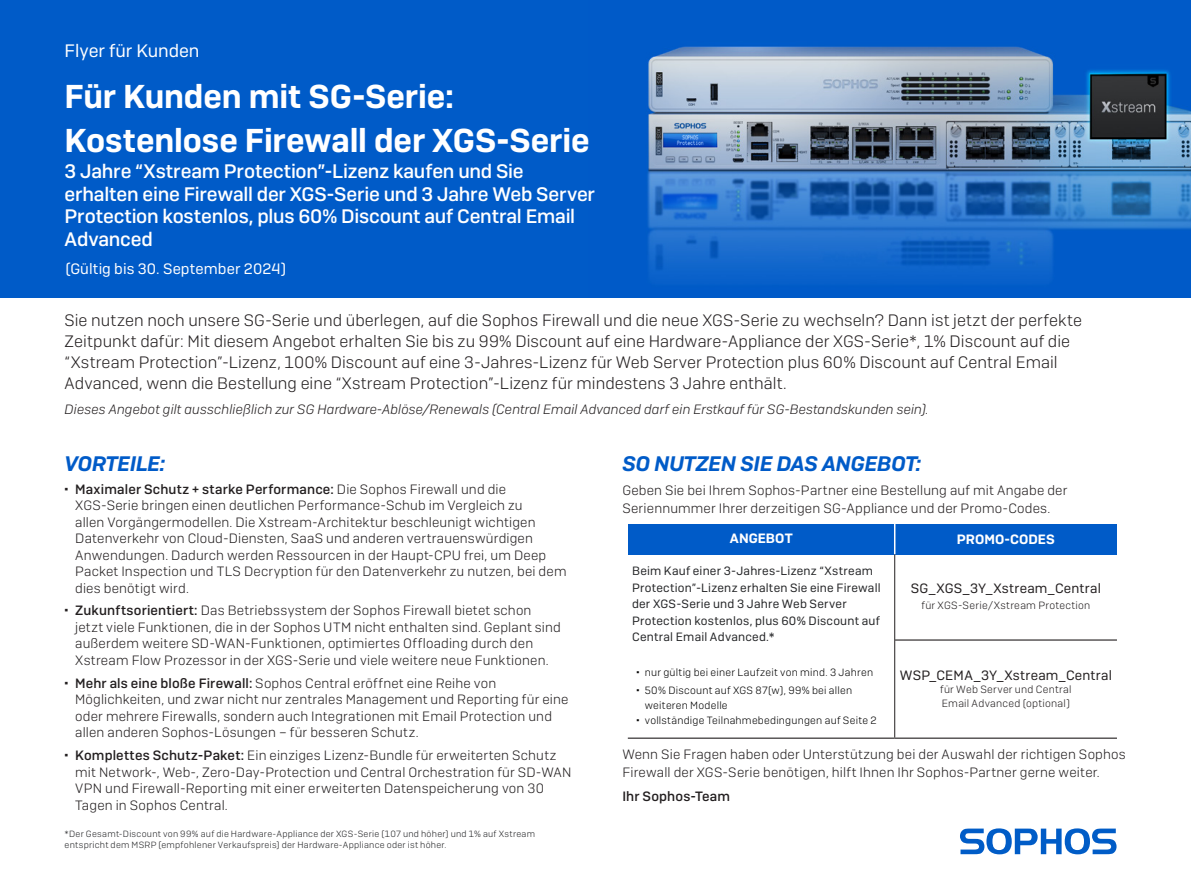
<style>
.page{position:relative;width:1191px;height:893px;background:#fff}
.page>*{position:absolute;margin:0;border:0;box-sizing:border-box;transform-origin:0 0}
.Bullets___2nd_level{font:600 33px/43.5px "Sophos Sans";letter-spacing:-.005em;color:#fff}
.Body_H2{font:italic 600 21px "Sophos Sans";letter-spacing:-.005em;color:#005bc8}
.Body_H2-2{font:italic 600 21px "Sophos Sans";letter-spacing:-.03em;color:#005bc8}
.Bullets___2nd_level-2{font:500 19.5px/22.5px "Sophos Sans";letter-spacing:-.01em;color:#fff}
.Bullets___2nd_level-3{font:18px "Sophos Sans";color:#fff}
.Body_Copy{font:300 16.5px/21px "Sophos Sans";color:#231f20}
.Bullets___2nd_level-4{font:15px "Sophos Sans";letter-spacing:.01em;color:#fff}
.Bullets{font:300 13.5px/16.5px "Sophos Sans";letter-spacing:.01em;color:#231f20}
.Body_Copy-2{font:italic 300 13.5px "Sophos Sans";letter-spacing:.01em;color:#231f20}
.Bullets___2nd_level-5{font:13.5px "Sophos Sans";letter-spacing:.02em;color:#231f20}
.Table_Header{font:600 13.5px "Sophos Sans";letter-spacing:.005em;color:#fff}
.Bullets-2{font:500 13.5px "Sophos Sans";letter-spacing:.01em;color:#231f20}
.Bullets___2nd_level-6{font:12px/16.5px "Sophos Sans";letter-spacing:.015em;color:#242527}
.t1{font:300 10.5px/15px "Sophos Sans";letter-spacing:.02em;color:#000}
.Bullets___2nd_level-7{font:300 10.5px "Sophos Sans";letter-spacing:.025em;color:#231f20}
.Body_Copy-3{font:300 9px/10.5px "Sophos Sans";letter-spacing:.03em;color:#242527}
.s1{font-weight:500}
</style>
<div class="page">
<div style="left:0;top:1px;width:1191px;height:297px;background:#005bc8"></div>
<img style="left:647px;top:46px;width:544px;height:231px">
<svg style="left:960px;top:828px;width:156px;height:26px"></svg>
<div style="left:628px;top:524px;width:266px;height:30px;background:#005bc8"></div>
<div style="left:894px;top:524px;width:223px;height:30px;background:#005bc8"></div>
<hr style="left:894px;top:554px;width:1px;height:86px;background:#231f20">
<hr style="left:894px;top:640px;width:1px;height:98px;background:#231f20">
<hr style="left:895px;top:639px;width:222px;height:2px;background:#231f20">
<hr style="left:628px;top:738px;width:266px;height:1px;background:#231f20">
<hr style="left:894px;top:738px;width:223px;height:1px;background:#231f20">
<hr style="left:894px;top:524px;width:1px;height:30px;background:#fff">
<p class="Bullets___2nd_level-3" style="left:65px;top:40px;width:136px">Flyer für Kunden</p>
<p class="Bullets___2nd_level" style="left:65px;top:75px;width:526px">Für Kunden mit SG-Serie:<br>Kostenlose Firewall der XGS-Serie</p>
<p class="Bullets___2nd_level-2" style="left:65px;top:160px;width:532px">3 Jahre “Xstream Protection”-Lizenz kaufen und Sie erhalten eine Firewall der XGS-Serie und 3 Jahre Web Server Protection kostenlos, plus 60% Discount auf Central Email Advanced</p>
<p class="Bullets___2nd_level-4" style="left:65px;top:260px;width:222px">(Gültig bis 30. September 2024)</p>
<p class="Body_Copy" style="left:65px;top:310px;width:1019px">Sie nutzen noch unsere SG-Serie und überlegen, auf die Sophos Firewall und die neue XGS-Serie zu wechseln? Dann ist jetzt der perfekte Zeitpunkt dafür: Mit diesem Angebot erhalten Sie bis zu 99% Discount auf eine Hardware-Appliance der XGS-Serie*, 1% Discount auf die “Xstream Protection”-Lizenz, 100% Discount auf eine 3-Jahres-Lizenz für Web Server Protection plus 60% Discount auf Central Email Advanced, wenn die Bestellung eine “Xstream Protection”-Lizenz für mindestens 3 Jahre enthält.</p>
<p class="Body_Copy-2" style="left:65px;top:401px;width:865px">Dieses Angebot gilt ausschließlich zur SG Hardware-Ablöse/Renewals (Central Email Advanced darf ein Erstkauf für SG-Bestandskunden sein).</p>
<p class="Body_H2-2" style="left:65px;top:450px;width:102px">VORTEILE:</p>
<p class="Bullets" style="left:75px;top:480px;width:493px"><span class="s1">Maximaler Schutz + starke Performance:</span> Die Sophos Firewall und die XGS-Serie bringen einen deutlichen Performance-Schub im Vergleich zu<br>allen Vorgängermodellen. Die Xstream-Architektur beschleunigt wichtigen Datenverkehr von Cloud-Diensten, SaaS und anderen vertrauenswürdigen Anwendungen. Dadurch werden Ressourcen in der Haupt-CPU frei, um Deep Packet Inspection und TLS Decryption für den Datenverkehr zu nutzen, bei dem dies benötigt wird.</p>
<p class="Bullets" style="left:75px;top:602px;width:487px"><span class="s1">Zukunftsorientiert:</span> Das Betriebssystem der Sophos Firewall bietet schon jetzt viele Funktionen, die in der Sophos UTM nicht enthalten sind. Geplant sind außerdem weitere SD-WAN-Funktionen, optimiertes Offloading durch den Xstream Flow Prozessor in der XGS-Serie und viele weitere neue Funktionen.</p>
<p class="Bullets" style="left:75px;top:675px;width:495px"><span class="s1">Mehr als eine bloße Firewall:</span> Sophos Central eröffnet eine Reihe von Möglichkeiten, und zwar nicht nur zentrales Management und Reporting für eine oder mehrere Firewalls, sondern auch Integrationen mit Email Protection und allen anderen Sophos-Lösungen – für besseren Schutz.</p>
<p class="Bullets" style="left:75px;top:747px;width:498px"><span class="s1">Komplettes Schutz-Paket:</span> Ein einziges Lizenz-Bundle für erweiterten Schutz mit Network-, Web-, Zero-Day-Protection und Central Orchestration für SD-WAN VPN und Firewall-Reporting mit einer erweiterten Datenspeicherung von 30<br>Tagen in Sophos Central.</p>
<p class="Body_Copy-3" style="left:65px;top:829px;width:472px">*Der Gesamt-Discount von 99% auf die Hardware-Appliance der XGS-Serie (107 und höher) und 1% auf Xstream entspricht dem MSRP (empfohlener Verkaufspreis) der Hardware-Appliance oder ist höher.</p>
<p class="Body_H2" style="left:622px;top:450px;width:300px">SO NUTZEN SIE DAS ANGEBOT:</p>
<p class="Bullets" style="left:622px;top:481px;width:446px;line-height:18px">Geben Sie bei Ihrem Sophos-Partner eine Bestellung auf mit Angabe der<br>Seriennummer Ihrer derzeitigen SG-Appliance und der Promo-Codes.</p>
<p class="Table_Header" style="left:730px;top:530px;width:64px">ANGEBOT</p>
<p class="Table_Header" style="left:956px;top:531px;width:100px">PROMO-CODES</p>
<p class="Bullets___2nd_level-6" style="left:632px;top:563px;width:250px">Beim Kauf einer 3-Jahres-Lizenz “Xstream Protection”-Lizenz erhalten Sie eine Firewall der XGS-Serie und 3 Jahre Web Server Protection kostenlos, plus 60% Discount auf Central Email Advanced.*</p>
<p class="t1" style="left:645px;top:664px;width:230px">nur gültig bei einer Laufzeit von mind. 3 Jahren</p>
<p class="t1" style="left:645px;top:682px;width:209px">50% Discount auf XGS 87(w), 99% bei allen weiteren Modelle</p>
<p class="t1" style="left:645px;top:712px;width:233px">vollständige Teilnahmebedingungen auf Seite 2</p>
<p class="Bullets___2nd_level-5" style="left:910px;top:580px;width:192px">SG_XGS_3Y_Xstream_Central</p>
<p class="Bullets___2nd_level-7" style="left:921px;top:599px;width:170px">für XGS-Serie/Xstream Protection</p>
<p class="Bullets___2nd_level-5" style="left:899px;top:667px;width:214px">WSP_CEMA_3Y_Xstream_Central</p>
<p class="Bullets___2nd_level-7" style="left:940px;top:683px;width:133px">für Web Server und Central</p>
<p class="Bullets___2nd_level-7" style="left:941px;top:697px;width:130px">Email Advanced (optional)</p>
<p class="Bullets" style="left:622px;top:745px;width:505px;line-height:18px">Wenn Sie Fragen haben oder Unterstützung bei der Auswahl der richtigen Sophos<br>Firewall der XGS-Serie benötigen, hilft Ihnen Ihr Sophos-Partner gerne weiter.</p>
<p class="Bullets-2" style="left:622px;top:788px;width:109px">Ihr Sophos-Team</p>
</div>
